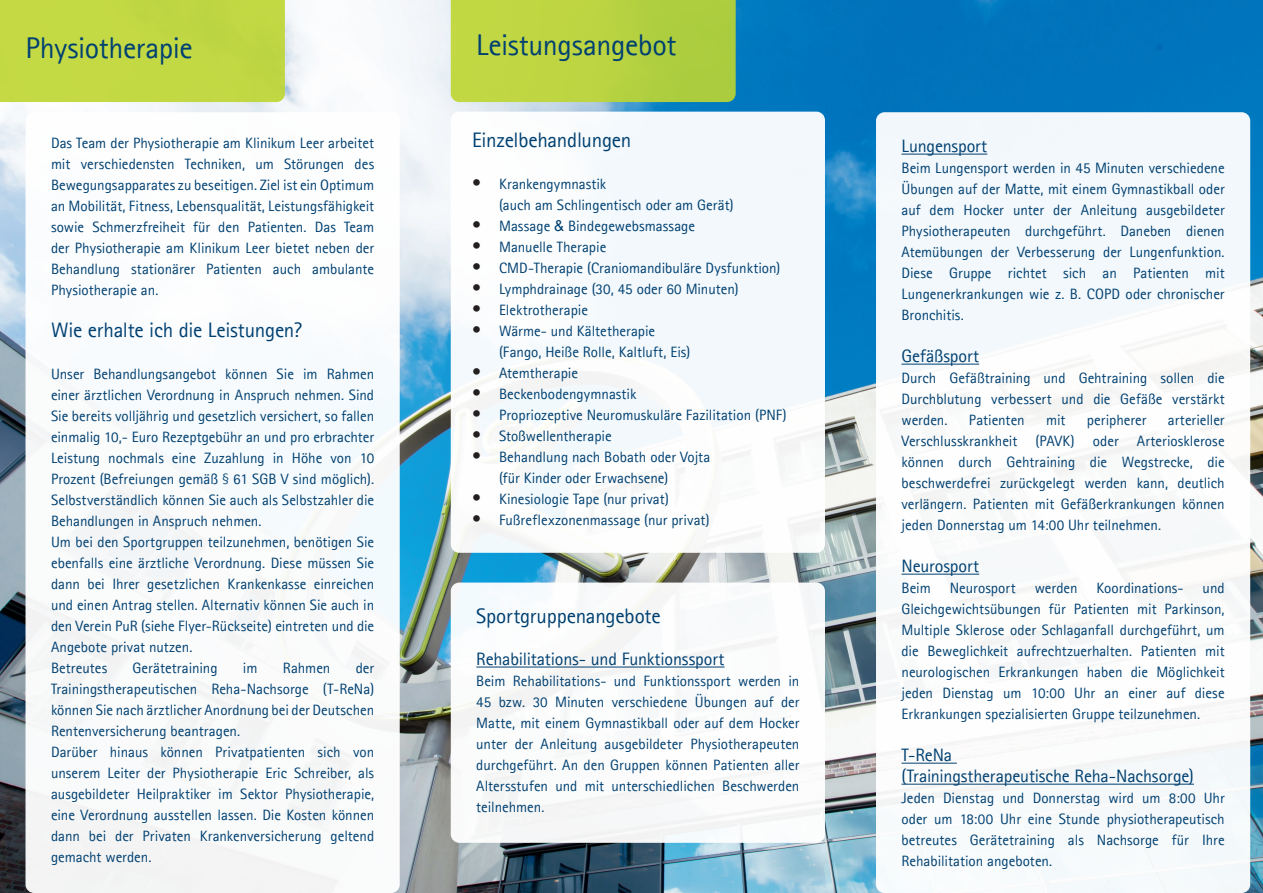
<style>
.page{position:relative;width:1263px;height:893px;background:#fff}
.page>*{position:absolute;margin:0;border:0;box-sizing:border-box;transform-origin:0 0}
.t1{font:30px "Agfa Rotis Sans Serif";letter-spacing:-.015em;color:#004071}
.t2{font:21px "Agfa Rotis Sans Serif";letter-spacing:-.01em;color:#004071}
.t3{font:18px/21px "Agfa Rotis Sans Serif";letter-spacing:-.01em;color:#004071}
.t4{font:15px/21px "Agfa Rotis Sans Serif";color:#004071;text-align:justify}
.s1{font-size:18px;color:#231f20}
.s2{font-family:"Arial"}
</style>
<div class="page">
<img style="left:0;top:0;width:1263px;height:893px">
<div style="left:0;top:0;width:285px;height:102px;background:#c3d944"></div>
<svg style="left:451px;top:0;width:285px;height:102px;background:#b7d241"></svg>
<div style="left:451px;top:112px;width:374px;height:441px;background:#f5f9fc;border-radius:9px"></div>
<div style="left:876px;top:112px;width:374px;height:781px;background:#f7f9fb;border-radius:9px"></div>
<hr style="left:901px;top:154px;width:86px;height:1px;background:#004071">
<hr style="left:901px;top:364px;width:78px;height:1px;background:#004071">
<hr style="left:901px;top:574px;width:78px;height:1px;background:#004071">
<hr style="left:901px;top:763px;width:56px;height:1px;background:#004071">
<hr style="left:901px;top:784px;width:293px;height:1px;background:#004071">
<div style="left:26px;top:112px;width:374px;height:781px;background:#fff;border-radius:9px"></div>
<div style="left:451px;top:583px;width:374px;height:260px;background:#fff;border-radius:9px"></div>
<hr style="left:476px;top:667px;width:248px;height:1px;background:#004071">
<p class="t1" style="left:26px;top:30px;width:169px">Physiotherapie</p>
<p class="t1" style="left:476px;top:27px;width:202px">Leistungsangebot</p>
<p class="t4" style="left:51px;top:132px;width:325px">Das Team der Physiotherapie am Klinikum Leer arbeitet mit verschiedensten Techniken, um Störungen des Bewegungsapparates zu beseitigen. Ziel ist ein Optimum an Mobilität, Fitness, Lebensqualität, Leistungsfähigkeit sowie Schmerzfreiheit für den Patienten. Das Team der Physiotherapie am Klinikum Leer bietet neben der Behandlung stationärer Patienten auch ambulante Physiotherapie an.</p>
<p class="t2" style="left:51px;top:317px;width:252px">Wie erhalte ich die Leistungen?</p>
<p class="t4" style="left:51px;top:363px;width:325px">Unser Behandlungsangebot können Sie im Rahmen einer ärztlichen Verordnung in Anspruch nehmen. Sind Sie bereits volljährig und gesetzlich versichert, so fallen einmalig 10,- Euro Rezeptgebühr an und pro erbrachter Leistung nochmals eine Zuzahlung in Höhe von 10<br>Prozent (Befreiungen gemäß § 61 SGB V sind möglich).<br>Selbstverständlich können Sie auch als Selbstzahler die Behandlungen in Anspruch nehmen.</p>
<p class="t4" style="left:51px;top:531px;width:325px">Um bei den Sportgruppen teilzunehmen, benötigen Sie ebenfalls eine ärztliche Verordnung. Diese müssen Sie dann bei Ihrer gesetzlichen Krankenkasse einreichen und einen Antrag stellen. Alternativ können Sie auch in den Verein PuR (siehe Flyer-Rückseite) eintreten und die Angebote privat nutzen.</p>
<p class="t4" style="left:51px;top:657px;width:58px">Betreutes</p>
<p class="t4" style="left:133px;top:657px;width:86px">Gerätetraining</p>
<p class="t4" style="left:243px;top:657px;width:16px">im</p>
<p class="t4" style="left:283px;top:657px;width:49px">Rahmen</p>
<p class="t4" style="left:51px;top:657px;width:325px;text-indent:305px">der Trainingstherapeutischen Reha-Nachsorge (T-ReNa) können Sie nach ärztlicher Anordnung bei der Deutschen Rentenversicherung beantragen.</p>
<p class="t4" style="left:51px;top:741px;width:325px">Darüber hinaus können Privatpatienten sich von unserem Leiter der Physiotherapie Eric Schreiber, als ausgebildeter Heilpraktiker im Sektor Physiotherapie, eine Verordnung ausstellen lassen. Die Kosten können dann bei der Privaten Krankenversicherung geltend gemacht werden.</p>
<p class="t2" style="left:472px;top:128px;width:161px">Einzelbehandlungen</p>
<p class="t4" style="left:499px;top:174px;width:236px;text-indent:-27px"><span class="s1">•</span> Krankengymnastik<br>(auch am Schlingentisch oder am Gerät)</p>
<p class="t4" style="left:472px;top:216px;width:225px"><span class="s1">•</span> Massage <span class="s2">&amp;</span> Bindegewebsmassage</p>
<p class="t4" style="left:472px;top:237px;width:136px"><span class="s1">•</span> Manuelle Therapie</p>
<p class="t4" style="left:472px;top:258px;width:310px"><span class="s1">•</span> CMD-Therapie (Craniomandibuläre Dysfunktion)</p>
<p class="t4" style="left:472px;top:279px;width:268px"><span class="s1">•</span> Lymphdrainage (30, 45 oder 60 Minuten)</p>
<p class="t4" style="left:472px;top:300px;width:118px"><span class="s1">•</span> Elektrotherapie</p>
<p class="t4" style="left:499px;top:321px;width:193px;text-indent:-27px"><span class="s1">•</span> Wärme- und Kältetherapie (Fango, Heiße Rolle, Kaltluft, Eis)</p>
<p class="t4" style="left:472px;top:363px;width:108px"><span class="s1">•</span> Atemtherapie</p>
<p class="t4" style="left:472px;top:384px;width:166px"><span class="s1">•</span> Beckenbodengymnastik</p>
<p class="t4" style="left:472px;top:405px;width:316px"><span class="s1">•</span> Propriozeptive Neuromuskuläre Fazilitation (PNF)</p>
<p class="t4" style="left:472px;top:426px;width:141px"><span class="s1">•</span> Stoßwellentherapie</p>
<p class="t4" style="left:499px;top:447px;width:213px;text-indent:-27px"><span class="s1">•</span> Behandlung nach Bobath oder Vojta (für Kinder oder Erwachsene)</p>
<p class="t4" style="left:472px;top:489px;width:198px"><span class="s1">•</span> Kinesiologie Tape (nur privat)</p>
<p class="t4" style="left:472px;top:510px;width:239px"><span class="s1">•</span> Fußreflexzonenmassage (nur privat)</p>
<p class="t2" style="left:476px;top:603px;width:186px">Sportgruppenangebote</p>
<p class="t3" style="left:476px;top:648px;width:250px">Rehabilitations- und Funktionssport</p>
<p class="t4" style="left:476px;top:670px;width:325px">Beim Rehabilitations- und Funktionssport werden in 45 bzw. 30 Minuten verschiedene Übungen auf der Matte, mit einem Gymnastikball oder auf dem Hocker unter der Anleitung ausgebildeter Physiotherapeuten durchgeführt. An den Gruppen können Patienten aller Altersstufen und mit unterschiedlichen Beschwerden teilnehmen.</p>
<p class="t3" style="left:901px;top:135px;width:87px">Lungensport</p>
<p class="t4" style="left:901px;top:157px;width:325px">Beim Lungensport werden in 45 Minuten verschiedene Übungen auf der Matte, mit einem Gymnastikball oder auf dem Hocker unter der Anleitung ausgebildeter Physiotherapeuten durchgeführt. Daneben dienen Atemübungen der Verbesserung der Lungenfunktion.<br>Diese Gruppe richtet sich an Patienten mit Lungenerkrankungen wie z. B. COPD oder chronischer Bronchitis.</p>
<p class="t3" style="left:901px;top:345px;width:79px">Gefäßsport</p>
<p class="t4" style="left:901px;top:367px;width:325px">Durch Gefäßtraining und Gehtraining sollen die Durchblutung verbessert und die Gefäße verstärkt werden.</p>
<p class="t4" style="left:901px;top:409px;width:325px;text-indent:266px">arterieller Verschlusskrankheit (PAVK) oder Arteriosklerose können durch Gehtraining die Wegstrecke, die beschwerdefrei zurückgelegt werden kann, deutlich verlängern. Patienten mit Gefäßerkrankungen können jeden Donnerstag um 14:00 Uhr teilnehmen.</p>
<p class="t3" style="left:901px;top:555px;width:79px">Neurosport</p>
<p class="t4" style="left:901px;top:577px;width:31px">Beim</p>
<p class="t4" style="left:950px;top:577px;width:67px">Neurosport</p>
<p class="t4" style="left:1035px;top:577px;width:44px">werden</p>
<p class="t4" style="left:1096px;top:577px;width:89px">Koordinations-</p>
<p class="t4" style="left:969px;top:409px;width:57px">Patienten</p>
<p class="t4" style="left:1046px;top:409px;width:21px">mit</p>
<p class="t4" style="left:1087px;top:409px;width:61px">peripherer</p>
<p class="t4" style="left:901px;top:577px;width:325px;text-indent:301px">und Gleichgewichtsübungen für Patienten mit Parkinson, Multiple Sklerose oder Schlaganfall durchgeführt, um die Beweglichkeit aufrechtzuerhalten. Patienten mit neurologischen Erkrankungen haben die Möglichkeit jeden Dienstag um 10:00 Uhr an einer auf diese Erkrankungen spezialisierten Gruppe teilzunehmen.</p>
<p class="t3" style="left:901px;top:744px;width:294px">T-ReNa<br>(Trainingstherapeutische Reha-Nachsorge)</p>
<p class="t4" style="left:901px;top:787px;width:325px">Jeden Dienstag und Donnerstag wird um 8:00 Uhr oder um 18:00 Uhr eine Stunde physiotherapeutisch betreutes Gerätetraining als Nachsorge für Ihre Rehabilitation angeboten.</p>
</div>
